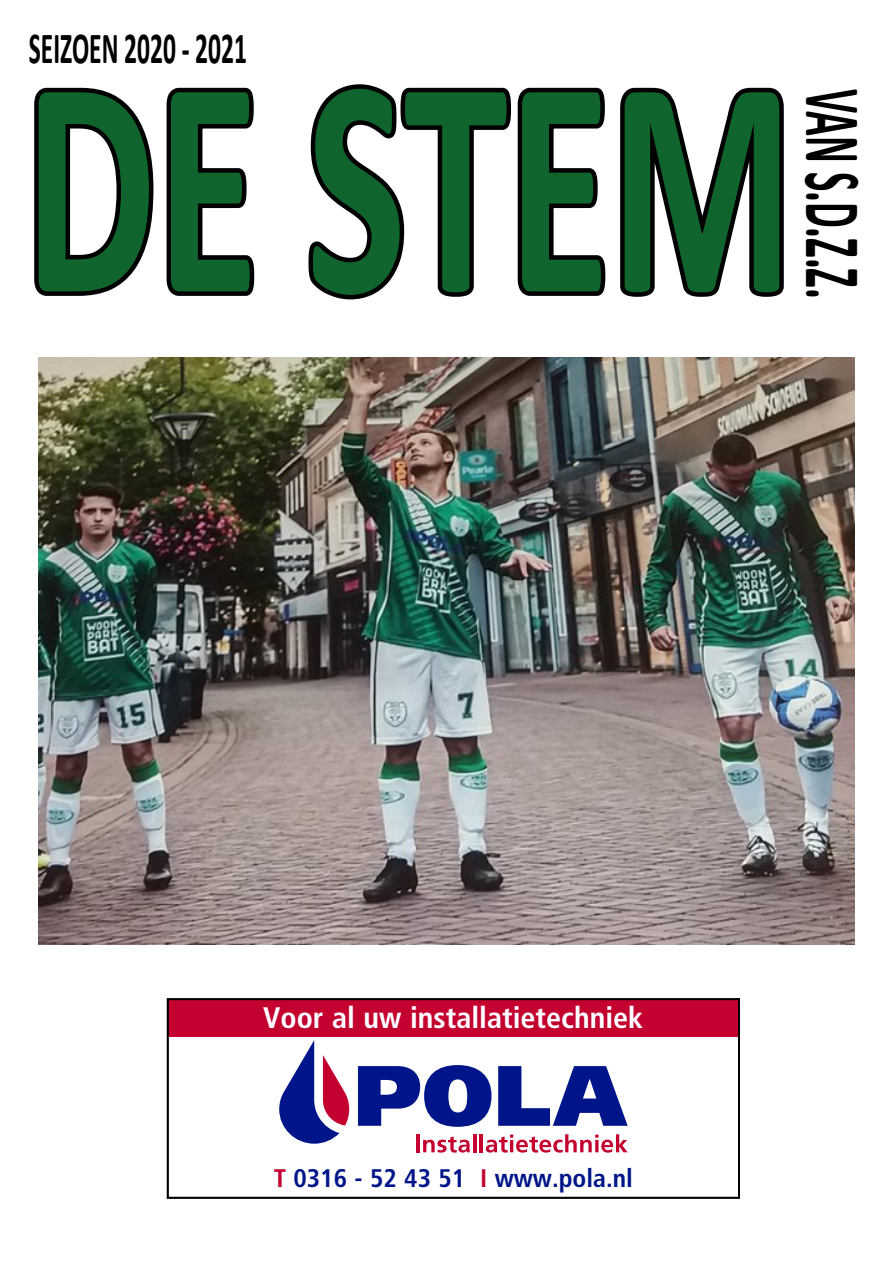
<style>
.page{position:relative;width:893px;height:1263px;background:#fff}
.page>*{position:absolute;margin:0;border:0;box-sizing:border-box;transform-origin:0 0}
.t1{font:700 315px "Calibri";color:#0f652d;scale:.67 1}
.t2{font:700 81.6px "Calibri";color:#000;scale:.5 1}
.t3{font:700 44.7px "Calibri";color:#000;scale:.57 1}
.t4{font:700 condensed 29.7px "Frutiger LT Std";color:#fff}
.t5{font:700 condensed 25.5px "Frutiger LT Std";color:#001589}
.s1{color:#c3002f}
</style>
<div class="page">
<svg style="left:34px;top:87px;width:221px;height:209px"></svg>
<svg style="left:308px;top:84px;width:476px;height:216px"></svg>
<div style="left:168px;top:999px;width:571px;height:37px;background:#c3002f"></div>
<div style="left:167px;top:998px;width:573px;height:201px;border:2px solid #000"></div>
<svg style="left:279px;top:1040px;width:70px;height:104px"></svg>
<hr style="left:416px;top:1134px;width:4px;height:18px;background:#c3002f">
<svg style="left:423px;top:1136px;width:47px;height:16px"></svg>
<hr style="left:473px;top:1134px;width:3px;height:18px;background:#c3002f">
<hr style="left:480px;top:1134px;width:3px;height:18px;background:#c3002f">
<svg style="left:486px;top:1134px;width:142px;height:18px"></svg>
<svg style="left:358px;top:1065px;width:133px;height:62px"></svg>
<svg style="left:498px;top:1066px;width:130px;height:60px"></svg>
<img style="left:38px;top:357px;width:817px;height:587px">
<h3 class="t3" style="left:29px;top:16px;width:384px">SEIZOEN 2020 - 2021</h3>
<h1 class="t1" style="left:24px;top:-36px;width:1150px">DE STEM</h1>
<h2 class="t2" style="left:891px;top:89px;width:420px;rotate:90deg">VAN S.D.Z.Z.</h2>
<p class="t4" style="left:263px;top:1000px;width:381px">Voor al uw installatietechniek</p>
<p class="t5" style="left:274px;top:1163px;width:361px"><span class="s1">T</span> 0316 - 52 43 51 <span class="s1">I</span> www.pola.nl</p>
</div>
